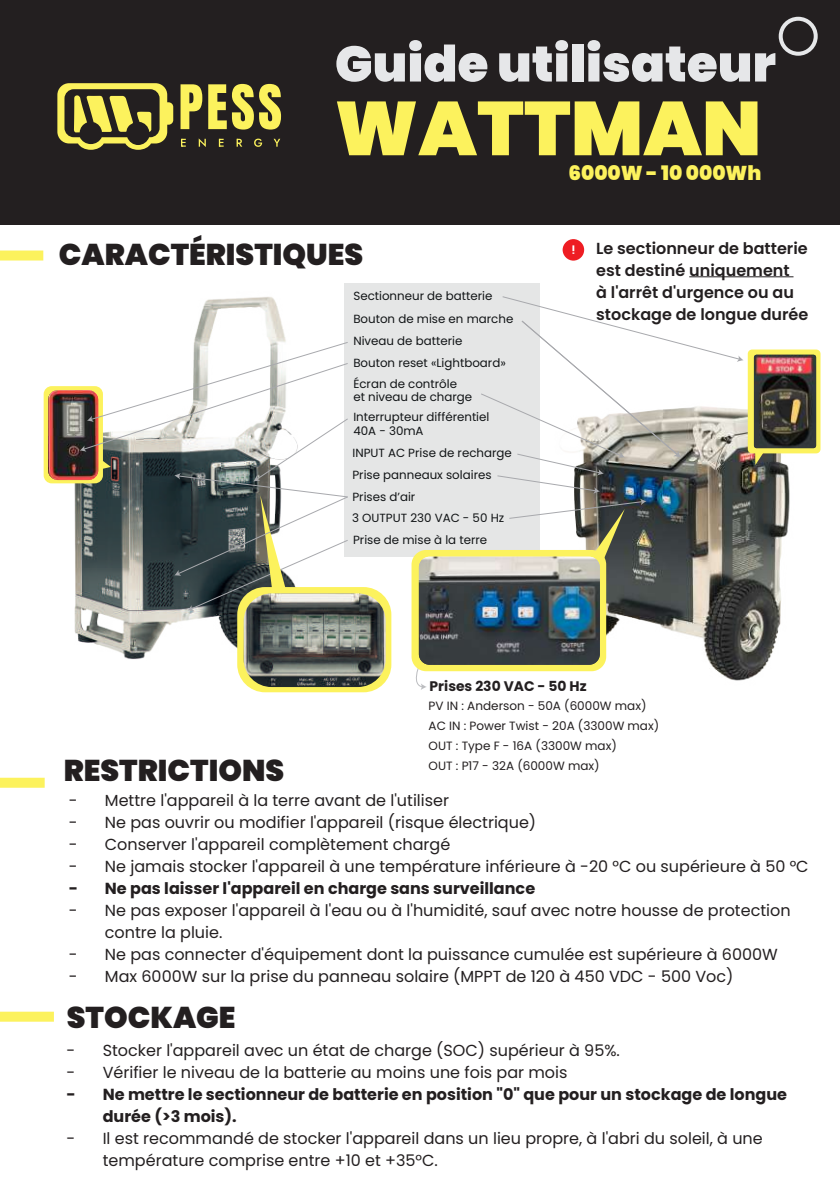
<style>
.page{position:relative;width:840px;height:1191px;background:#fff}
.page>*{position:absolute;margin:0;border:0;box-sizing:border-box;transform-origin:0 0}
.t1{font:900 76px "Poppins";color:#fcf25d}
.t2{font:900 50px "Poppins";color:#e6e7e9}
.t3{font:900 30px "Poppins";color:#231f20}
.t4{font:900 20px "Poppins";color:#fcf25d}
.t5{font:16px/22px "Poppins";color:#231f20}
.t6{font:700 16px/22px "Poppins";color:#231f20}
.t7{font:600 16px/22px "Poppins";color:#231f20}
.t8{font:700 13.8px "Poppins";color:#231f20}
.t9{font:12px/20px "Poppins";color:#231f20}
.t10{font:11.8px/21.8px "Poppins";color:#111416}
</style>
<div class="page">
<div style="left:343px;top:284px;width:196px;height:272px;background:#e5e6e6"></div>
<svg style="left:416px;top:669px;width:10px;height:21px"></svg>
<img style="left:43px;top:284px;width:312px;height:406px">
<img style="left:547px;top:409px;width:257px;height:272px">
<svg style="left:747px;top:349px;width:73px;height:104px;background:#e9e163"></svg>
<img style="left:753px;top:355px;width:62px;height:93px">
<div style="left:0;top:0;width:839px;height:225px;background:#231f20"></div>
<svg style="left:181px;top:139px;width:5px;height:8px"></svg>
<svg style="left:199px;top:138px;width:7px;height:9px"></svg>
<svg style="left:219px;top:139px;width:4px;height:8px"></svg>
<svg style="left:236px;top:139px;width:6px;height:8px"></svg>
<svg style="left:254px;top:139px;width:8px;height:8px"></svg>
<svg style="left:273px;top:139px;width:7px;height:8px"></svg>
<svg style="left:57px;top:83px;width:116px;height:67px"></svg>
<svg style="left:180px;top:84px;width:22px;height:45px"></svg>
<svg style="left:208px;top:84px;width:73px;height:46px"></svg>
<div style="left:0;top:250px;width:43px;height:10px;background:#fcf25d"></div>
<div style="left:0;top:777px;width:45px;height:10px;background:#fcf25d"></div>
<div style="left:44px;top:386px;width:59px;height:97px;background:#fcf25d;border-radius:8px"></div>
<svg style="left:754px;top:449px;width:11px;height:16px"></svg>
<img style="left:48px;top:390px;width:32px;height:90px">
<div style="left:237px;top:587px;width:154px;height:105px;background:#fcf25d;border-radius:28px"></div>
<img style="left:243px;top:593px;width:142px;height:94px">
<svg style="left:80px;top:341px;width:269px;height:270px"></svg>
<div style="left:411px;top:550px;width:195px;height:121px;background:#fcf25d;border-radius:15px"></div>
<img style="left:418px;top:556px;width:181px;height:109px">
<svg style="left:479px;top:295px;width:264px;height:270px"></svg>
<div style="left:0;top:1011px;width:54px;height:10px;background:#fcf25d"></div>
<hr style="left:688px;top:276px;width:105px;height:1px;background:#231f20">
<svg style="left:562px;top:239px;width:22px;height:22px"></svg>
<div style="left:564px;top:241px;width:18px;height:18px;background:#ee1d23;border-radius:50%"></div>
<svg style="left:572px;top:245px;width:2px;height:9px"></svg>
<div style="left:778px;top:17px;width:39px;height:39px;border:4px solid #e6e7e9;border-radius:50%"></div>
<h2 class="t2" style="left:335px;top:35px;width:442px">Guide utilisateur</h2>
<h1 class="t1" style="left:334px;top:85px;width:428px">WATTMAN</h1>
<p class="t4" style="left:568px;top:162px;width:194px">6000W - 10 000Wh</p>
<h3 class="t3" style="left:59px;top:237px;width:306px">CARACTÉRISTIQUES</h3>
<p class="t10" style="left:353px;top:285px;width:140px">Sectionneur de batterie</p>
<p class="t10" style="left:353px;top:307px;width:161px">Bouton de mise en marche<br>Niveau de batterie<br>Bouton reset «Lightboard»</p>
<p class="t10" style="left:353px;top:377px;width:120px;line-height:12.8px">Écran de contrôle<br>et niveau de charge</p>
<p class="t10" style="left:353px;top:410px;width:137px;line-height:13.8px">Interrupteur différentiel<br>40A - 30mA</p>
<p class="t10" style="left:352px;top:442px;width:161px">INPUT AC Prise de recharge<br>Prise panneaux solaires<br>Prises d’air<br>3 OUTPUT 230 VAC - 50 Hz<br>Prise de mise à la terre</p>
<p class="t7" style="left:596px;top:237px;width:213px">Le sectionneur de batterie est destiné uniquement<br>à l'arrêt d'urgence ou au stockage de longue durée</p>
<p class="t8" style="left:429px;top:678px;width:158px">Prises 230 VAC - 50 Hz</p>
<p class="t9" style="left:428px;top:696px;width:232px">PV IN : Anderson - 50A (6000W max)<br>AC IN : Power Twist - 20A (3300W max)<br>OUT : Type F - 16A (3300W max)<br>OUT : P17 - 32A (6000W max)</p>
<p class="t5" style="left:69px;top:790px;width:381px">- Mettre l'appareil à la terre avant de l'utiliser</p>
<p class="t5" style="left:69px;top:812px;width:468px">- Ne pas ouvrir ou modifier l'appareil (risque électrique)</p>
<p class="t5" style="left:69px;top:834px;width:383px">- Conserver l'appareil complètement chargé</p>
<p class="t5" style="left:69px;top:856px;width:740px">- Ne jamais stocker l'appareil à une température inférieure à -20 °C ou supérieure à 50 °C</p>
<p class="t6" style="left:69px;top:878px;width:467px">- Ne pas laisser l'appareil en charge sans surveillance</p>
<p class="t5" style="left:105px;top:900px;width:687px;text-indent:-36px">- Ne pas exposer l'appareil à l'eau ou à l'humidité, sauf avec notre housse de protection contre la pluie.</p>
<p class="t5" style="left:69px;top:944px;width:710px">- Ne pas connecter d'équipement dont la puissance cumulée est supérieure à 6000W</p>
<p class="t5" style="left:69px;top:966px;width:665px">- Max 6000W sur la prise du panneau solaire (MPPT de 120 à 450 VDC - 500 Voc)</p>
<h3 class="t3" style="left:64px;top:753px;width:222px">RESTRICTIONS</h3>
<h3 class="t3" style="left:67px;top:1000px;width:170px">STOCKAGE</h3>
<p class="t5" style="left:67px;top:1039px;width:554px">- Stocker l'appareil avec un état de charge (SOC) supérieur à 95%.</p>
<p class="t5" style="left:67px;top:1061px;width:502px">- Vérifier le niveau de la batterie au moins une fois par mois</p>
<p class="t6" style="left:103px;top:1083px;width:685px;text-indent:-36px">- Ne mettre le sectionneur de batterie en position "0" que pour un stockage de longue durée (&gt;3 mois).</p>
<p class="t5" style="left:103px;top:1127px;width:661px;text-indent:-36px">- Il est recommandé de stocker l'appareil dans un lieu propre, à l'abri du soleil, à une température comprise entre +10 et +35°C.</p>
</div>
